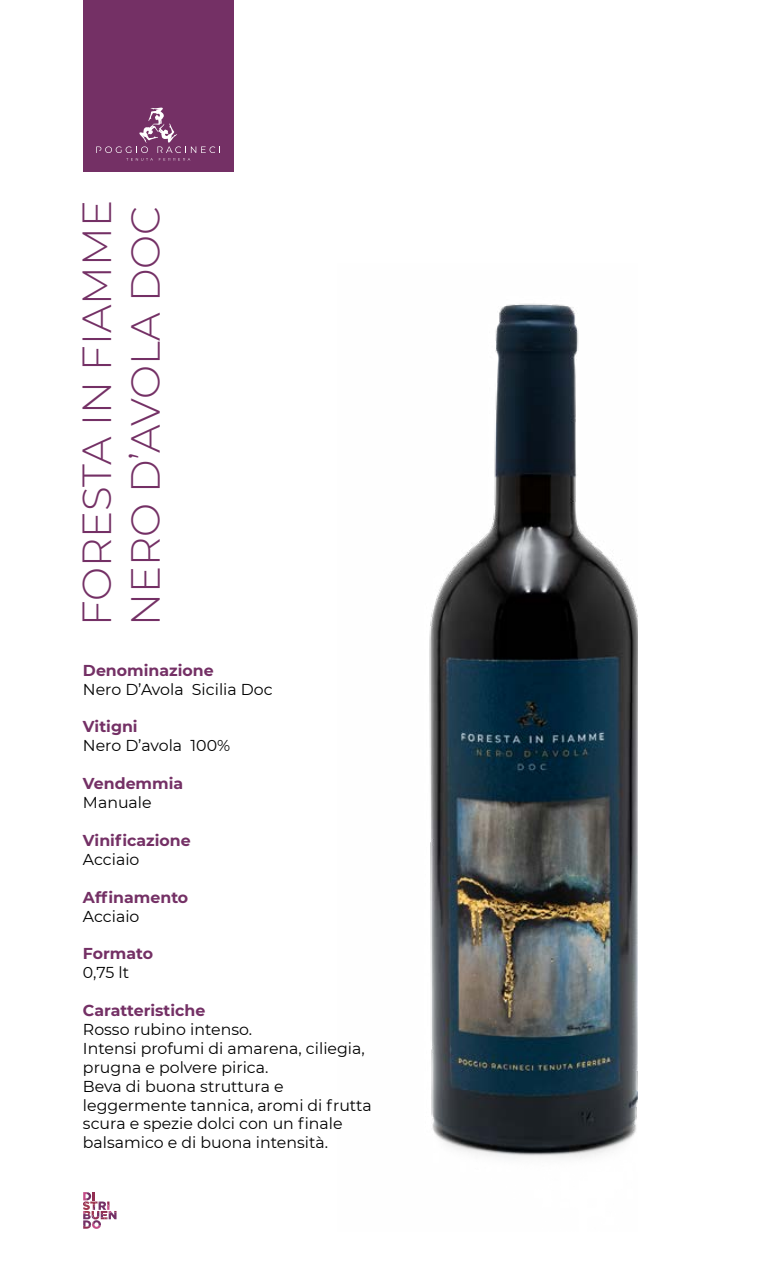
<style>
.page{position:relative;width:766px;height:1276px;background:#fff}
.page>*{position:absolute;margin:0;border:0;box-sizing:border-box;transform-origin:0 0}
.t1{font:300 40.5px/48.6px "Montserrat";color:#743065}
.t2{font:15.75px/18.9px "Montserrat";color:#000}
.t3{font:700 15.75px "Montserrat";color:#743065}
</style>
<div class="page">
<div style="left:83px;top:0;width:151px;height:171px;background:#743065"></div>
<svg style="left:83px;top:1192px;width:33px;height:36px"></svg>
<img style="left:429px;top:303px;width:208px;height:856px">
<svg style="left:96px;top:108px;width:124px;height:53px"></svg>
<h1 class="t1" style="left:71px;top:626px;width:427px;rotate:-90deg">FORESTA IN FIAMME<br>NERO D’AVOLA DOC</h1>
<p class="t3" style="left:83px;top:659px;width:132px">Denominazione</p>
<p class="t2" style="left:83px;top:679px;width:191px">Nero D’Avola Sicilia Doc</p>
<p class="t3" style="left:83px;top:715px;width:56px">Vitigni</p>
<p class="t2" style="left:83px;top:736px;width:149px">Nero D’avola 100%</p>
<p class="t3" style="left:83px;top:772px;width:102px">Vendemmia</p>
<p class="t2" style="left:83px;top:792px;width:70px">Manuale</p>
<p class="t3" style="left:83px;top:829px;width:109px">Vinificazione</p>
<p class="t2" style="left:83px;top:849px;width:58px">Acciaio</p>
<p class="t3" style="left:83px;top:885px;width:107px">Affinamento</p>
<p class="t2" style="left:83px;top:906px;width:58px">Acciaio</p>
<p class="t3" style="left:83px;top:942px;width:72px">Formato</p>
<p class="t2" style="left:83px;top:962px;width:48px">0,75 lt</p>
<p class="t3" style="left:83px;top:999px;width:124px">Caratteristiche</p>
<p class="t2" style="left:83px;top:1019px;width:290px">Rosso rubino intenso.<br>Intensi profumi di amarena, ciliegia, prugna e polvere pirica.<br>Beva di buona struttura e leggermente tannica, aromi di frutta scura e spezie dolci con un finale balsamico e di buona intensità.</p>
</div>
